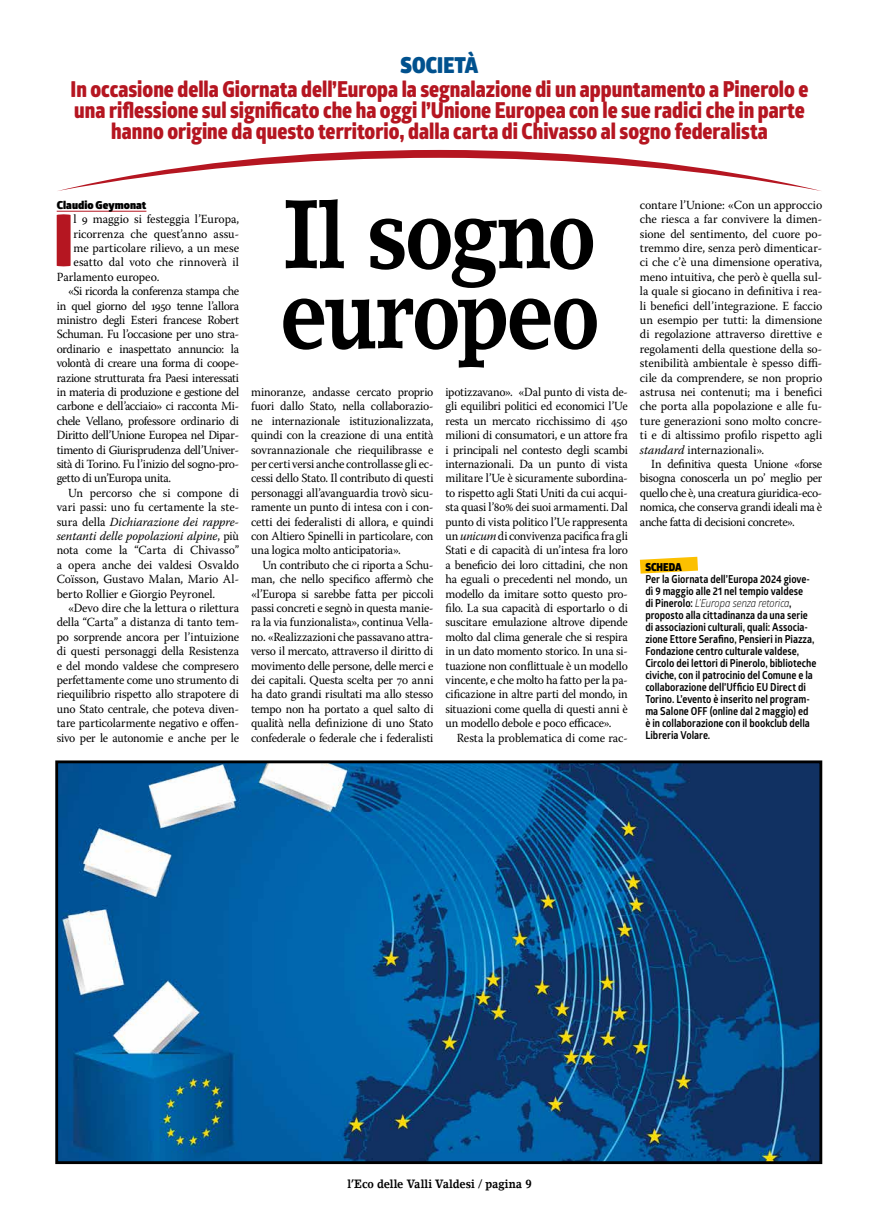
<style>
.page{position:relative;width:879px;height:1219px;background:#fff}
.page>*{position:absolute;margin:0;border:0;box-sizing:border-box;transform-origin:0 0}
.t1{font:700 96px/80px "Lino Letter Std";letter-spacing:-.04em;color:#000;scale:.84 1}
.t2{font:900 72.4px "Glober";color:#b51621;scale:.88 1}
.t3{font:800 22px/21px "Glober";color:#b51621;text-align:center;scale:.88 1}
.t4{font:900 22px "Glober";letter-spacing:.01em;color:#00518e;scale:.88 1}
.t5{font:12.4px/14.4px "Warnock Pro";letter-spacing:-.015em;color:#000;text-align:justify;scale:.95 1}
.t6{font:12.4px/14.4px "Warnock Pro";letter-spacing:-.015em;color:#000;text-align:justify;scale:.96 1}
.t7{font:12.4px "Warnock Pro";letter-spacing:-.035em;color:#000;scale:.95 1}
.t8{font:italic 12.4px "Warnock Pro";letter-spacing:-.005em;color:#000;scale:.96 1}
.t9{font:12.4px "Warnock Pro";letter-spacing:.005em;color:#000;scale:.96 1}
.t10{font:700 12px "Lino Letter Std";letter-spacing:-.005em;color:#000;scale:.88 1}
.t11{font:700 11px/12px "Glober";color:#000;scale:.88 1}
.t12{font:900 11px "Glober";letter-spacing:.005em;color:#000}
.t13{font:900 11px "Glober";letter-spacing:.005em;color:#000;scale:.88 1}
.s1{font-style:normal}
.s2{font-style:italic}
.s3{font-weight:400;font-style:italic}
</style>
<div class="page">
<svg style="left:58px;top:150px;width:763px;height:41px"></svg>
<hr style="left:57px;top:211px;width:89px;height:1px;background:#b51621">
<img style="left:59px;top:764px;width:759px;height:396px">
<div style="left:55px;top:760px;width:767px;height:404px;border:3px solid #000"></div>
<svg style="left:640px;top:557px;width:58px;height:17px"></svg>
<h3 class="t4" style="left:400px;top:48px;width:90px">SOCIETÀ</h3>
<p class="t3" style="left:71px;top:79px;width:840px">In occasione della Giornata dell’Europa la segnalazione di un appuntamento a Pinerolo e una riflessione sul significato che ha oggi l’Unione Europea con le sue radici che in parte hanno origine da questo territorio, dalla carta di Chivasso al sogno federalista</p>
<p class="t12" style="left:57px;top:196px;width:91px">Claudio Geymonat</p>
<h2 class="t2" style="left:54px;top:185px;width:24px">I</h2>
<p class="t6" style="left:74px;top:212px;width:174px">l 9 maggio si festeggia l’Europa,</p>
<p class="t6" style="left:74px;top:226px;width:174px">ricorrenza che quest’anno assu-</p>
<p class="t6" style="left:74px;top:241px;width:174px">me particolare rilievo, a un mese</p>
<p class="t6" style="left:74px;top:255px;width:174px">esatto dal voto che rinnoverà il</p>
<p class="t6" style="left:57px;top:269px;width:109px">Parlamento europeo.</p>
<p class="t5" style="left:68px;top:284px;width:182px">«Si ricorda la conferenza stampa che</p>
<p class="t7" style="left:57px;top:298px;width:193px">in quel giorno del 1950 tenne l’allora</p>
<p class="t5" style="left:57px;top:313px;width:193px">ministro degli Esteri francese Robert</p>
<p class="t5" style="left:57px;top:327px;width:193px">Schuman. Fu l’occasione per uno stra-</p>
<p class="t5" style="left:57px;top:341px;width:193px">ordinario e inaspettato annuncio: la</p>
<p class="t5" style="left:57px;top:356px;width:193px">volontà di creare una forma di coope-</p>
<p class="t5" style="left:57px;top:370px;width:193px">razione strutturata fra Paesi interessati</p>
<p class="t7" style="left:57px;top:384px;width:193px">in materia di produzione e gestione del</p>
<p class="t5" style="left:57px;top:399px;width:193px">carbone e dell’acciaio» ci racconta Mi-</p>
<p class="t7" style="left:57px;top:413px;width:193px">chele Vellano, professore ordinario di</p>
<p class="t5" style="left:57px;top:428px;width:193px">Diritto dell’Unione Europea nel Dipar-</p>
<p class="t7" style="left:57px;top:442px;width:193px">timento di Giurisprudenza dell’Univer-</p>
<p class="t7" style="left:57px;top:456px;width:193px">sità di Torino. Fu l’inizio del sogno-pro-</p>
<p class="t5" style="left:57px;top:471px;width:122px">getto di un’Europa unita.</p>
<p class="t6" style="left:68px;top:485px;width:180px">Un percorso che si compone di</p>
<p class="t6" style="left:57px;top:500px;width:191px">vari passi: uno fu certamente la ste-</p>
<p class="t8" style="left:57px;top:514px;width:191px"><span class="s1">sura della</span> Dichiarazione dei rappre-</p>
<p class="t8" style="left:57px;top:528px;width:191px">sentanti delle popolazioni alpine<span class="s1">, più</span></p>
<p class="t9" style="left:57px;top:543px;width:191px">nota come la “Carta di Chivasso”</p>
<p class="t6" style="left:57px;top:557px;width:191px">a opera anche dei valdesi Osvaldo</p>
<p class="t6" style="left:57px;top:572px;width:191px">Coïsson, Gustavo Malan, Mario Al-</p>
<p class="t6" style="left:57px;top:586px;width:167px">berto Rollier e Giorgio Peyronel.</p>
<p class="t5" style="left:68px;top:601px;width:181px">«Devo dire che la lettura o rilettura</p>
<p class="t5" style="left:57px;top:615px;width:193px">della “Carta” a distanza di tanto tem-</p>
<p class="t5" style="left:57px;top:629px;width:193px">po sorprende ancora per l’intuizione</p>
<p class="t5" style="left:57px;top:644px;width:193px">di questi personaggi della Resistenza</p>
<p class="t5" style="left:57px;top:658px;width:193px">e del mondo valdese che compresero</p>
<p class="t5" style="left:57px;top:673px;width:193px">perfettamente come uno strumento di</p>
<p class="t5" style="left:57px;top:687px;width:193px">riequilibrio rispetto allo strapotere di</p>
<p class="t5" style="left:57px;top:701px;width:193px">uno Stato centrale, che poteva diven-</p>
<p class="t5" style="left:57px;top:716px;width:193px">tare particolarmente negativo e offen-</p>
<p class="t5" style="left:57px;top:730px;width:193px">sivo per le autonomie e anche per le</p>
<h1 class="t1" style="left:280px;top:194px;width:383px">Il sogno europeo</h1>
<p class="t5" style="left:251px;top:385px;width:193px">minoranze, andasse cercato proprio fuori dallo Stato, nella collaborazio&shy;ne internazionale istituzionalizzata, quindi con la creazione di una entità sovrannazionale che riequilibrasse e per certi versi anche controllasse gli ec&shy;cessi dello Stato. Il contributo di questi personaggi all’avanguardia trovò sicu&shy;ramente un punto di intesa con i con&shy;cetti dei federalisti di allora, e quindi con Altiero Spinelli in particolare, con una logica molto anticipatoria».</p>
<p class="t5" style="left:251px;top:557px;width:193px;text-indent:11px">Un contributo che ci riporta a Schu&shy;man, che nello specifico affermò che «l’Europa si sarebbe fatta per piccoli passi concreti e segnò in questa manie&shy;ra la via funzionalista», continua Vella&shy;no. «Realizzazioni che passavano attra&shy;verso il mercato, attraverso il diritto di movimento delle persone, delle merci e dei capitali. Questa scelta per 70 anni ha dato grandi risultati ma allo stesso tempo non ha portato a quel salto di qualità nella definizione di uno Stato confederale o federale che i federalisti</p>
<p class="t5" style="left:445px;top:385px;width:193px">ipotizzavano». «Dal punto di vista de&shy;gli equilibri politici ed economici l’Ue resta un mercato ricchissimo di 450 milioni di consumatori, e un attore fra i principali nel contesto degli scambi internazionali. Da un punto di vista militare l’Ue è sicuramente subordina&shy;to rispetto agli Stati Uniti da cui acqui&shy;sta quasi l’80% dei suoi armamenti. Dal punto di vista politico l’Ue rappresenta un <span class="s2">unicum</span> di convivenza pacifica fra gli Stati e di capacità di un’intesa fra loro a beneficio dei loro cittadini, che non ha eguali o precedenti nel mondo, un modello da imitare sotto questo pro&shy;filo. La sua capacità di esportarlo o di suscitare emulazione altrove dipende molto dal clima generale che si respira in un dato momento storico. In una si&shy;tuazione non conflittuale è un modello vincente, e che molto ha fatto per la pa&shy;cificazione in altre parti del mondo, in situazioni come quella di questi anni è un modello debole e poco efficace».</p>
<p class="t6" style="left:457px;top:730px;width:180px">Resta la problematica di come rac-</p>
<p class="t6" style="left:640px;top:197px;width:191px">contare l’Unione: «Con un approccio che riesca a far convivere la dimen&shy;sione del sentimento, del cuore po&shy;tremmo dire, senza però dimenticar&shy;ci che c’è una dimensione operativa, meno intuitiva, che però è quella sul&shy;la quale si giocano in definitiva i rea&shy;li benefici dell’integrazione. E faccio un esempio per tutti: la dimensione di regolazione attraverso direttive e regolamenti della questione della so&shy;stenibilità ambientale è spesso diffi&shy;cile da comprendere, se non proprio astrusa nei contenuti; ma i benefici che porta alla popolazione e alle fu&shy;ture generazioni sono molto concre&shy;ti e di altissimo profilo rispetto agli <span class="s2">standard</span> internazionali».</p>
<p class="t5" style="left:640px;top:457px;width:193px;text-indent:11px">In definitiva questa Unione «forse bisogna conoscerla un po’ meglio per quello che è, una creatura giuridica-eco&shy;nomica, che conserva grandi ideali ma è anche fatta di decisioni concrete».</p>
<p class="t13" style="left:645px;top:558px;width:43px">SCHEDA</p>
<p class="t11" style="left:645px;top:573px;width:196px">Per la Giornata dell’Europa 2024 giove&shy;dì 9 maggio alle 21 nel tempio valdese<br>di Pinerolo: <span class="s3">L’Europa senza retorica</span>, proposto alla cittadinanza da una serie di associazioni culturali, quali: Associa&shy;zione Ettore Serafino, Pensieri in Piazza, Fondazione centro culturale valdese, Circolo dei lettori di Pinerolo, biblioteche civiche, con il patrocinio del Comune e la collaborazione dell’Ufficio EU Direct di Torino. L’evento è inserito nel program&shy;ma Salone OFF (online dal 2 maggio) ed<br>è in collaborazione con il bookclub della Libreria Volare.</p>
<p class="t10" style="left:347px;top:1176px;width:211px">l’Eco delle Valli Valdesi / pagina 9</p>
</div>
